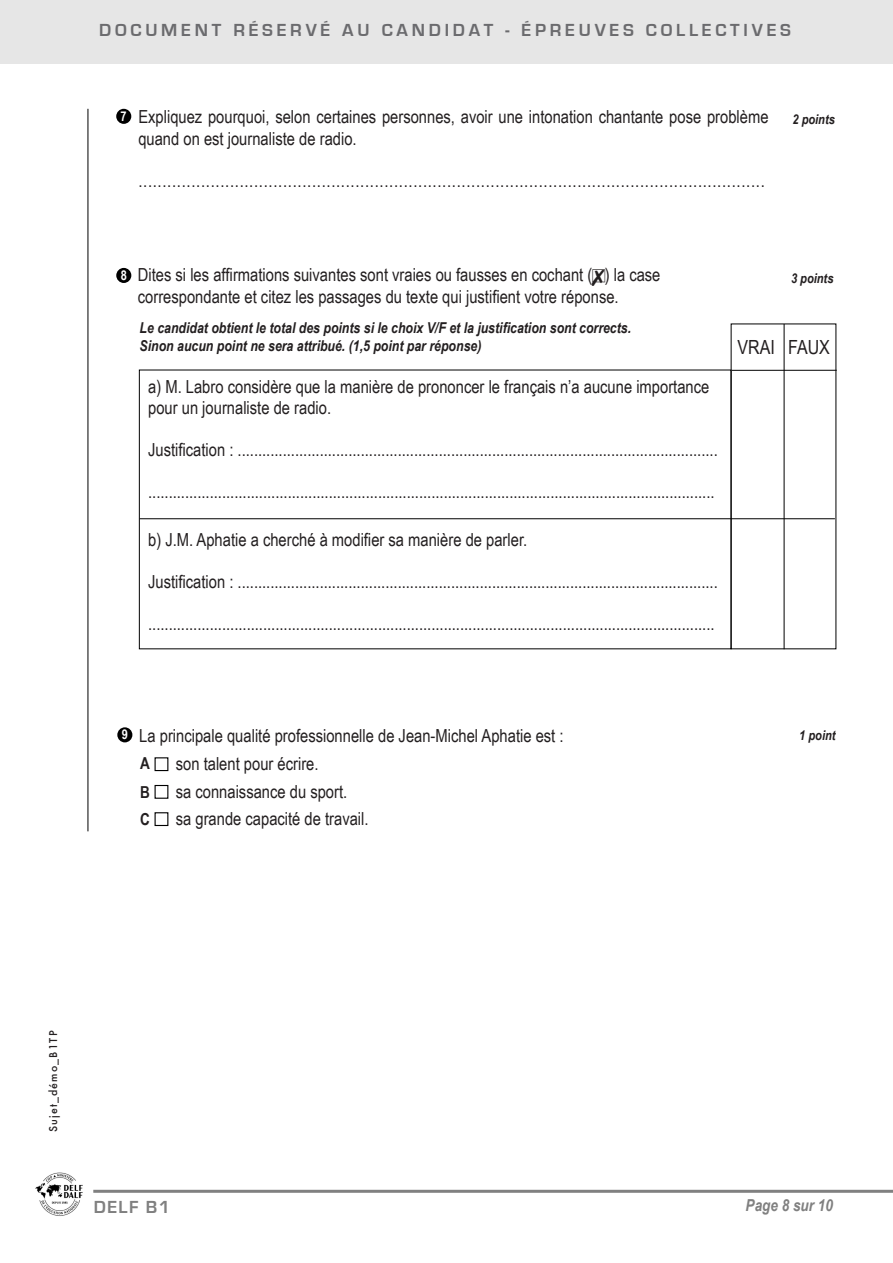
<style>
.page{position:relative;width:893px;height:1263px;background:#fff}
.page>*{position:absolute;margin:0;border:0;box-sizing:border-box;transform-origin:0 0}
.t1{font:19.5px "Arial Narrow";color:#231f20}
.t2{font:18px/21px "Arial Narrow";color:#231f20}
.t3{font:700 18px "Eurostile";letter-spacing:.21em;color:#6b6b6e}
.t4{font:700 18px "Eurostile";letter-spacing:.08em;color:#808080}
.t5{font:italic 700 16.5px "Arial Narrow";color:#808080}
.t6{font:700 16.5px "Arial Narrow";color:#231f20}
.t7{font:italic 700 15px "Arial Narrow";color:#231f20}
.t8{font:italic 700 13.5px "Arial Narrow";color:#231f20}
.t9{font:700 13.5px "Arial Narrow";color:#fff}
.t10{font:500 10.5px "Futura";letter-spacing:.11em;color:#231f20}
</style>
<div class="page">
<div style="left:0;top:0;width:893px;height:63px;background:#e6e6e6"></div>
<hr style="left:93px;top:1190px;width:800px;height:3px;background:#808080">
<img style="left:35px;top:1172px;width:48px;height:44px">
<hr style="left:88px;top:109px;width:1px;height:722px;background:#000">
<div style="left:116px;top:268px;width:15px;height:15px;background:#000;border-radius:50%"></div>
<hr style="left:732px;top:370px;width:105px;height:1px;background:#000">
<div style="left:731px;top:324px;width:105px;height:325px;border:1px solid #000"></div>
<hr style="left:784px;top:324px;width:1px;height:325px;background:#000">
<hr style="left:140px;top:518px;width:695px;height:1px;background:#000">
<div style="left:117px;top:727px;width:15px;height:15px;background:#000;border-radius:50%"></div>
<div style="left:155px;top:757px;width:13px;height:14px;background:#fff;border:1px solid #000"></div>
<div style="left:155px;top:785px;width:13px;height:14px;background:#fff;border:1px solid #000"></div>
<div style="left:155px;top:812px;width:13px;height:14px;background:#fff;border:1px solid #000"></div>
<div style="left:116px;top:109px;width:15px;height:15px;background:#000;border-radius:50%"></div>
<p class="t3" style="left:99px;top:20px;width:693px">DOCUMENT RÉSERVÉ AU CANDIDAT - ÉPREUVES COLLECTIVES</p>
<p class="t2" style="left:138px;top:105px;width:632px;line-height:21.6px">Expliquez pourquoi, selon certaines personnes, avoir une intonation chantante pose problème quand on est journaliste de radio.</p>
<p class="t2" style="left:138px;top:170px;width:628px">..................................................................................................................................</p>
<p class="t9" style="left:120px;top:106px;width:8px">7</p>
<p class="t8" style="left:792px;top:109px;width:44px">2 points</p>
<p class="t9" style="left:121px;top:265px;width:8px">8</p>
<p class="t2" style="left:138px;top:264px;width:524px">Dites si les affirmations suivantes sont vraies ou fausses en cochant ( ) la case</p>
<p class="t2" style="left:138px;top:285px;width:482px">correspondante et citez les passages du texte qui justifient votre réponse.</p>
<p class="t8" style="left:791px;top:268px;width:44px">3 points</p>
<p class="t7" style="left:140px;top:316px;width:493px">Le candidat obtient le total des points si le choix V/F et la justification sont corrects.</p>
<p class="t7" style="left:140px;top:334px;width:343px">Sinon aucun point ne sera attribué. (1,5 point par réponse)</p>
<p class="t1" style="left:737px;top:332px;width:94px">VRAI FAUX</p>
<p class="t2" style="left:148px;top:375px;width:563px">a) M. Labro considère que la manière de prononcer le français n’a aucune importance pour un journaliste de radio.</p>
<p class="t2" style="left:148px;top:438px;width:571px">Justification : .....................................................................................................................</p>
<p class="t2" style="left:148px;top:480px;width:568px">..........................................................................................................................................</p>
<p class="t2" style="left:148px;top:528px;width:381px">b) J.M. Aphatie a cherché à modifier sa manière de parler.</p>
<p class="t2" style="left:148px;top:570px;width:571px">Justification : .....................................................................................................................</p>
<p class="t2" style="left:148px;top:612px;width:568px">..........................................................................................................................................</p>
<p class="t9" style="left:122px;top:724px;width:8px">9</p>
<p class="t2" style="left:139px;top:724px;width:426px">La principale qualité professionnelle de Jean-Michel Aphatie est :</p>
<p class="t2" style="left:176px;top:753px;width:144px">son talent pour écrire.</p>
<p class="t2" style="left:176px;top:780px;width:173px">sa connaissance du sport.</p>
<p class="t2" style="left:176px;top:807px;width:194px">sa grande capacité de travail.</p>
<p class="t6" style="left:140px;top:751px;width:11px">A</p>
<p class="t6" style="left:140px;top:779px;width:11px">B</p>
<p class="t6" style="left:140px;top:806px;width:11px">C</p>
<p class="t8" style="left:799px;top:725px;width:38px">1 point</p>
<p class="t10" style="left:46px;top:1132px;width:103px;rotate:-90deg">Sujet_démo_B1TP</p>
<p class="t4" style="left:94px;top:1197px;width:78px">DELF B1</p>
<p class="t5" style="left:746px;top:1192px;width:89px">Page 8 sur 10</p>
</div>
